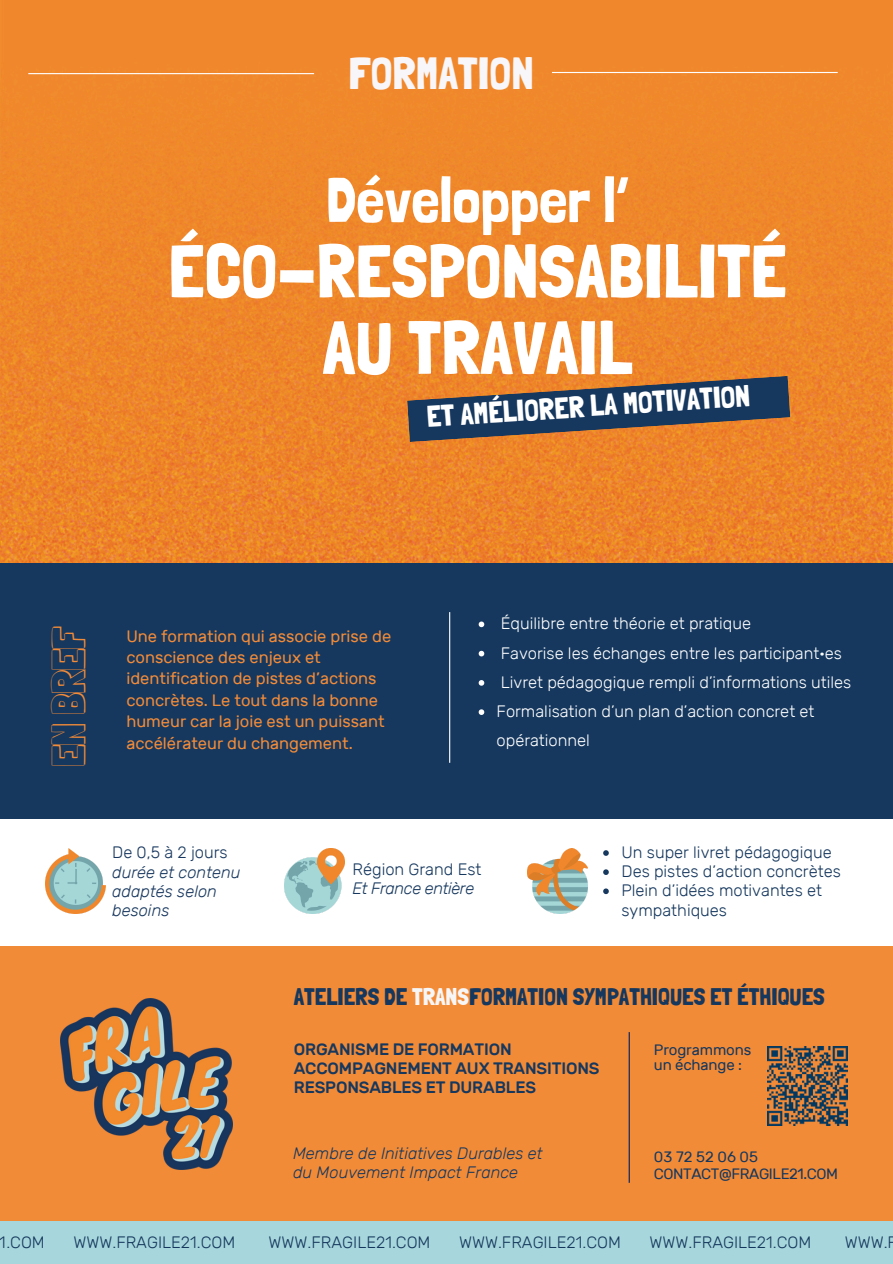
<style>
.page{position:relative;width:893px;height:1264px;background:#fff}
.page>*{position:absolute;margin:0;border:0;box-sizing:border-box;transform-origin:0 0}
.t1{font:75px/76.5px "Londrina Solid";color:#fff;text-align:center}
.t2{font:63px "Londrina Solid";color:#fff}
.t3{font:45px "Londrina Solid";color:#f8f6f8}
.t4{font:45px "Londrina Shadow";color:#f28b39}
.t5{font:30px "Londrina Solid";color:#fff}
.t6{font:24px "Londrina Solid";color:#16385e}
.t7{font:300 16.5px/19.2px "Rubik";color:#16385e}
.t8{font:300 16.5px/29.2px "Rubik";color:#fff}
.t9{font:16.5px/21.3px "Rubik";color:#f28b39}
.t10{font:500 16.5px/19.2px "Rubik";letter-spacing:-.01em;color:#16385e}
.t11{font:italic 300 16.5px/19.2px "Rubik";color:#16385e}
.t12{font:italic 300 16.5px/19.2px "Rubik";color:#17375e}
.t13{font:italic 300 16.5px "Rubik";letter-spacing:-.025em;color:#16385e}
.t14{font:300 16.5px "Rubik";color:#17375e}
.t15{font:15px/15.8px "Rubik";letter-spacing:-.01em;color:#16385e}
.s1{color:#f7f6f7}
</style>
<div class="page">
<img style="left:0;top:0;width:892px;height:563px">
<div style="left:0;top:818px;width:892px;height:402px;background:#f28b38"></div>
<div style="left:0;top:1220px;width:892px;height:43px;background:#a7d7dc"></div>
<img style="left:60px;top:998px;width:173px;height:171px">
<img style="left:767px;top:1046px;width:79px;height:79px">
<div style="left:0;top:563px;width:892px;height:255px;background:#16385e"></div>
<svg style="left:478px;top:621px;width:6px;height:6px"></svg>
<svg style="left:478px;top:650px;width:6px;height:6px"></svg>
<svg style="left:478px;top:680px;width:6px;height:5px"></svg>
<svg style="left:478px;top:709px;width:6px;height:6px"></svg>
<div style="left:0;top:818px;width:892px;height:127px;background:#fff"></div>
<svg style="left:603px;top:850px;width:5px;height:5px"></svg>
<svg style="left:603px;top:869px;width:5px;height:6px"></svg>
<svg style="left:603px;top:888px;width:5px;height:6px"></svg>
<img style="left:46px;top:848px;width:59px;height:65px">
<img style="left:284px;top:848px;width:60px;height:65px">
<img style="left:527px;top:848px;width:60px;height:65px">
<svg style="left:407px;top:376px;width:383px;height:66px;background:#67544a"></svg>
<hr style="left:28px;top:73px;width:286px;height:1px;background:#fff">
<hr style="left:551px;top:72px;width:286px;height:1px;background:#fff">
<hr style="left:449px;top:612px;width:1px;height:150px;background:#fff">
<hr style="left:628px;top:1032px;width:1px;height:150px;background:#001e5e">
<p class="t3" style="left:348px;top:46px;width:187px">FORMATION</p>
<h6 class="t2" style="left:326px;top:162px;width:304px">Développer l’</h6>
<h6 class="t1" style="left:168px;top:232px;width:619px">ÉCO-RESPONSABILITÉ<br>AU TRAVAIL</h6>
<h6 class="t5" style="left:425px;top:399px;width:325px;rotate:-4deg">ET AMÉLIORER LA MOTIVATION</h6>
<p class="t4" style="left:41px;top:767px;width:143px;rotate:-90deg">EN BREF</p>
<p class="t9" style="left:126px;top:625px;width:266px">Une formation qui associe prise de conscience des enjeux et identification de pistes d’actions concrètes. Le tout dans la bonne humeur car la joie est un puissant accélérateur du changement.</p>
<p class="t8" style="left:500px;top:609px;width:251px">Équilibre entre théorie et pratique</p>
<p class="t8" style="left:500px;top:638px;width:342px">Favorise les échanges entre les participant·es</p>
<p class="t8" style="left:500px;top:667px;width:352px">Livret pédagogique rempli d’informations utiles</p>
<p class="t8" style="left:496px;top:697px;width:319px">Formalisation d’un plan d’action concret et opérationnel</p>
<p class="t14" style="left:112px;top:843px;width:117px">De 0,5 à 2 jours</p>
<p class="t12" style="left:112px;top:862px;width:130px">durée et contenu adaptés selon besoins</p>
<h4 class="t7" style="left:352px;top:859px;width:130px">Région Grand Est</h4>
<h5 class="t13" style="left:352px;top:878px;width:123px">Et France entière</h5>
<p class="t7" style="left:621px;top:842px;width:212px">Un super livret pédagogique</p>
<p class="t7" style="left:621px;top:862px;width:221px">Des pistes d’action concrètes</p>
<p class="t7" style="left:621px;top:881px;width:202px">Plein d’idées motivantes et sympathiques</p>
<h2 class="t6" style="left:294px;top:982px;width:532px">ATELIERS DE <span class="s1">TRANS</span>FORMATION SYMPATHIQUES ET ÉTHIQUES</h2>
<h1 class="t10" style="left:294px;top:1039px;width:307px">ORGANISME DE FORMATION<br>ACCOMPAGNEMENT AUX TRANSITIONS<br>RESPONSABLES ET DURABLES</h1>
<h2 class="t15" style="left:653px;top:1041px;width:99px">Programmons un échange :</h2>
<h3 class="t11" style="left:293px;top:1143px;width:251px">Membre de Initiatives Durables et du Mouvement Impact France</h3>
<p class="t15" style="left:653px;top:1148px;width:185px;line-height:16.8px">03 72 52 06 05<br>CONTACT@FRAGILE21.COM</p>
<p class="t7" style="left:0;top:1232px;width:46px">1.COM</p>
<p class="t7" style="left:73px;top:1232px;width:163px">WWW.FRAGILE21.COM</p>
<p class="t7" style="left:268px;top:1232px;width:163px">WWW.FRAGILE21.COM</p>
<p class="t7" style="left:459px;top:1232px;width:163px">WWW.FRAGILE21.COM</p>
<p class="t7" style="left:649px;top:1232px;width:163px">WWW.FRAGILE21.COM</p>
<p class="t7" style="left:844px;top:1232px;width:54px">WWW.F</p>
</div>
